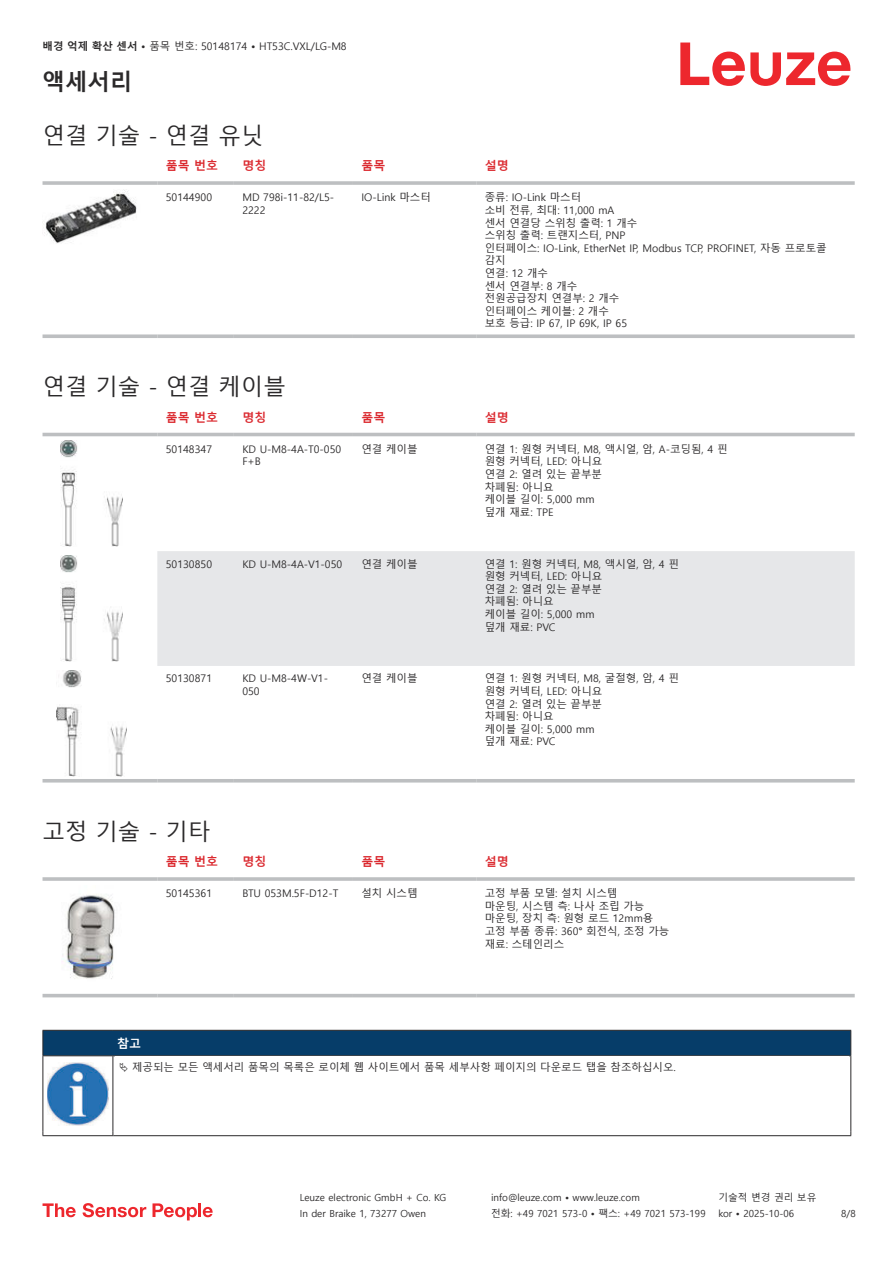
<style>
.page{position:relative;width:893px;height:1263px;background:#fff}
.page>*{position:absolute;margin:0;border:0;box-sizing:border-box;transform-origin:0 0}
.t1{font:22.5px "Malgun Gothic";color:#2b292a}
.t2{font:700 22.5px "Malgun Gothic";color:#2b292a}
.t3{font:700 12px "Malgun Gothic";color:#db2a30}
.t4{font:700 12px "Malgun Gothic";color:#fff}
.t5{font:10.5px/12.6px "Malgun Gothic";color:#2b292a}
.t6{font:9.75px "Malgun Gothic";color:#2b292a}
.s1{font-weight:700}
</style>
<div class="page">
<svg style="left:680px;top:43px;width:170px;height:43px"></svg>
<hr style="left:43px;top:181px;width:114px;height:4px;background:#bdbfc1">
<hr style="left:157px;top:181px;width:77px;height:4px;background:#c8cacb">
<hr style="left:234px;top:181px;width:119px;height:4px;background:#c3c5c6">
<hr style="left:353px;top:181px;width:123px;height:4px;background:#bdbfc1">
<hr style="left:476px;top:181px;width:379px;height:4px;background:#c8cacb">
<svg style="left:43px;top:334px;width:114px;height:4px"></svg>
<svg style="left:157px;top:334px;width:77px;height:4px"></svg>
<svg style="left:234px;top:334px;width:119px;height:4px"></svg>
<svg style="left:353px;top:334px;width:123px;height:4px"></svg>
<svg style="left:476px;top:334px;width:379px;height:4px;background:#c4c6c8"></svg>
<img style="left:43px;top:190px;width:94px;height:54px">
<svg style="left:43px;top:432px;width:812px;height:351px"></svg>
<div style="left:157px;top:551px;width:698px;height:115px;background:#e6e7e9"></div>
<hr style="left:43px;top:433px;width:114px;height:3px;background:#bdbfc1">
<hr style="left:157px;top:433px;width:77px;height:3px;background:#bdbfc1">
<hr style="left:234px;top:433px;width:119px;height:3px;background:#bdbfc1">
<hr style="left:353px;top:433px;width:123px;height:3px;background:#bdbfc1">
<hr style="left:476px;top:433px;width:379px;height:3px;background:#bdbfc1">
<hr style="left:43px;top:779px;width:114px;height:3px;background:#bdbfc1">
<hr style="left:157px;top:779px;width:77px;height:3px;background:#bdbfc1">
<hr style="left:234px;top:779px;width:119px;height:3px;background:#bdbfc1">
<hr style="left:353px;top:779px;width:123px;height:3px;background:#bdbfc1">
<hr style="left:476px;top:779px;width:379px;height:3px;background:#bdbfc1">
<img style="left:60px;top:441px;width:63px;height:106px">
<img style="left:60px;top:555px;width:63px;height:107px">
<img style="left:56px;top:670px;width:70px;height:106px">
<svg style="left:43px;top:993px;width:812px;height:5px;fill:#efeff0"></svg>
<hr style="left:43px;top:877px;width:114px;height:4px;background:#bdbfc1">
<hr style="left:157px;top:877px;width:77px;height:4px;background:#c9cacc">
<hr style="left:234px;top:877px;width:119px;height:4px;background:#c4c5c7">
<hr style="left:353px;top:877px;width:123px;height:4px;background:#bdbfc1">
<hr style="left:476px;top:877px;width:379px;height:4px;background:#c9cacc">
<hr style="left:43px;top:994px;width:114px;height:3px;background:#bdbfc1">
<hr style="left:157px;top:994px;width:77px;height:3px;background:#bdbfc1">
<hr style="left:234px;top:994px;width:119px;height:3px;background:#bdbfc1">
<hr style="left:353px;top:994px;width:123px;height:3px;background:#bdbfc1">
<hr style="left:476px;top:994px;width:379px;height:3px;background:#bdbfc1">
<img style="left:61px;top:894px;width:54px;height:85px">
<div style="left:43px;top:1030px;width:808px;height:26px;background:#063d69"></div>
<hr style="left:113px;top:1055px;width:738px;height:1px;background:#2b292a">
<hr style="left:43px;top:1056px;width:1px;height:75px;background:#2b292a">
<hr style="left:113px;top:1056px;width:1px;height:75px;background:#2b292a">
<hr style="left:850px;top:1056px;width:1px;height:75px;background:#2b292a">
<hr style="left:43px;top:1135px;width:70px;height:1px;background:#2b292a">
<hr style="left:113px;top:1135px;width:738px;height:1px;background:#2b292a">
<img style="left:47px;top:1062px;width:61px;height:63px">
<svg style="left:43px;top:1203px;width:33px;height:14px"></svg>
<svg style="left:83px;top:1203px;width:63px;height:14px"></svg>
<svg style="left:153px;top:1203px;width:44px;height:17px"></svg>
<hr style="left:198px;top:1203px;width:3px;height:14px;background:#ed272d">
<svg style="left:203px;top:1207px;width:10px;height:10px"></svg>
<p class="t5" style="left:43px;top:40px;width:306px"><span class="s1">배경 억제 확산 센서 •</span> 품목 번호: 50148174 <span class="s1">•</span> HT53C.VXL/LG-M8</p>
<h1 class="t2" style="left:43px;top:69px;width:91px">액세서리</h1>
<h1 class="t1" style="left:43px;top:123px;width:222px">연결 기술 - 연결 유닛</h1>
<p class="t3" style="left:166px;top:159px;width:54px">품목 번호</p>
<p class="t3" style="left:242px;top:159px;width:25px">명칭</p>
<p class="t3" style="left:361px;top:159px;width:25px">품목</p>
<p class="t3" style="left:485px;top:159px;width:25px">설명</p>
<p class="t5" style="left:166px;top:191px;width:48px">50144900</p>
<p class="t5" style="left:242px;top:191px;width:93px">MD 798i-11-82/L5-<br>2222</p>
<p class="t5" style="left:361px;top:191px;width:71px">IO-Link 마스터</p>
<p class="t5" style="left:485px;top:191px;width:343px">종류: IO-Link 마스터<br>소비 전류, 최대: 11,000 mA<br>센서 연결당 스위칭 출력: 1 개수<br>스위칭 출력: 트랜지스터, PNP<br>인터페이스: IO-Link, EtherNet IP, Modbus TCP, PROFINET, 자동 프로토콜 감지<br>연결: 12 개수<br>센서 연결부: 8 개수<br>전원공급장치 연결부: 2 개수<br>인터페이스 케이블: 2 개수<br>보호 등급: IP 67, IP 69K, IP 65</p>
<h1 class="t1" style="left:43px;top:374px;width:245px">연결 기술 - 연결 케이블</h1>
<p class="t3" style="left:166px;top:410px;width:54px">품목 번호</p>
<p class="t3" style="left:242px;top:410px;width:25px">명칭</p>
<p class="t3" style="left:361px;top:410px;width:25px">품목</p>
<p class="t3" style="left:485px;top:410px;width:25px">설명</p>
<p class="t5" style="left:166px;top:443px;width:48px">50148347</p>
<p class="t5" style="left:242px;top:443px;width:100px">KD U-M8-4A-T0-050<br>F+B</p>
<p class="t5" style="left:361px;top:443px;width:58px">연결 케이블</p>
<p class="t5" style="left:485px;top:443px;width:244px">연결 1: 원형 커넥터, M8, 액시얼, 암, A-코딩됨, 4 핀 원형 커넥터, LED: 아니요<br>연결 2: 열려 있는 끝부분<br>차폐됨: 아니요<br>케이블 길이: 5,000 mm<br>덮개 재료: TPE</p>
<p class="t5" style="left:166px;top:558px;width:48px">50130850</p>
<p class="t5" style="left:242px;top:558px;width:101px">KD U-M8-4A-V1-050</p>
<p class="t5" style="left:361px;top:558px;width:58px">연결 케이블</p>
<p class="t5" style="left:485px;top:558px;width:196px">연결 1: 원형 커넥터, M8, 액시얼, 암, 4 핀 원형 커넥터, LED: 아니요<br>연결 2: 열려 있는 끝부분<br>차폐됨: 아니요<br>케이블 길이: 5,000 mm<br>덮개 재료: PVC</p>
<p class="t5" style="left:166px;top:672px;width:48px">50130871</p>
<p class="t5" style="left:242px;top:672px;width:87px">KD U-M8-4W-V1-<br>050</p>
<p class="t5" style="left:361px;top:672px;width:58px">연결 케이블</p>
<p class="t5" style="left:485px;top:672px;width:196px">연결 1: 원형 커넥터, M8, 굴절형, 암, 4 핀 원형 커넥터, LED: 아니요<br>연결 2: 열려 있는 끝부분<br>차폐됨: 아니요<br>케이블 길이: 5,000 mm<br>덮개 재료: PVC</p>
<h1 class="t1" style="left:43px;top:819px;width:169px">고정 기술 - 기타</h1>
<p class="t3" style="left:166px;top:855px;width:54px">품목 번호</p>
<p class="t3" style="left:242px;top:855px;width:25px">명칭</p>
<p class="t3" style="left:361px;top:855px;width:25px">품목</p>
<p class="t3" style="left:485px;top:855px;width:25px">설명</p>
<p class="t5" style="left:166px;top:887px;width:48px">50145361</p>
<p class="t5" style="left:242px;top:887px;width:97px">BTU 053M.5F-D12-T</p>
<p class="t5" style="left:361px;top:887px;width:58px">설치 시스템</p>
<p class="t5" style="left:485px;top:887px;width:186px">고정 부품 모델: 설치 시스템<br>마운팅, 시스템 측: 나사 조립 가능 마운팅, 장치 측: 원형 로드 12mm용 고정 부품 종류: 360° 회전식, 조정 가능 재료: 스테인리스</p>
<p class="t4" style="left:117px;top:1037px;width:25px">참고</p>
<p class="t5" style="left:132px;top:1061px;width:545px">제공되는 모든 액세서리 품목의 목록은 로이체 웹 사이트에서 품목 세부사항 페이지의 다운로드 탭을 참조하십시오.</p>
<p class="t6" style="left:300px;top:1192px;width:148px">Leuze electronic GmbH + Co. KG</p>
<p class="t6" style="left:491px;top:1192px;width:150px">info@leuze.com • www.leuze.com</p>
<p class="t6" style="left:718px;top:1192px;width:100px">기술적 변경 권리 보유</p>
<p class="t6" style="left:300px;top:1208px;width:128px">In der Braike 1, 73277 Owen</p>
<p class="t6" style="left:491px;top:1208px;width:216px">전화: +49 7021 573-0 • 팩스: +49 7021 573-199</p>
<p class="t6" style="left:718px;top:1208px;width:77px">kor • 2025-10-06</p>
<p class="t6" style="left:841px;top:1208px;width:16px">8/8</p>
</div>
